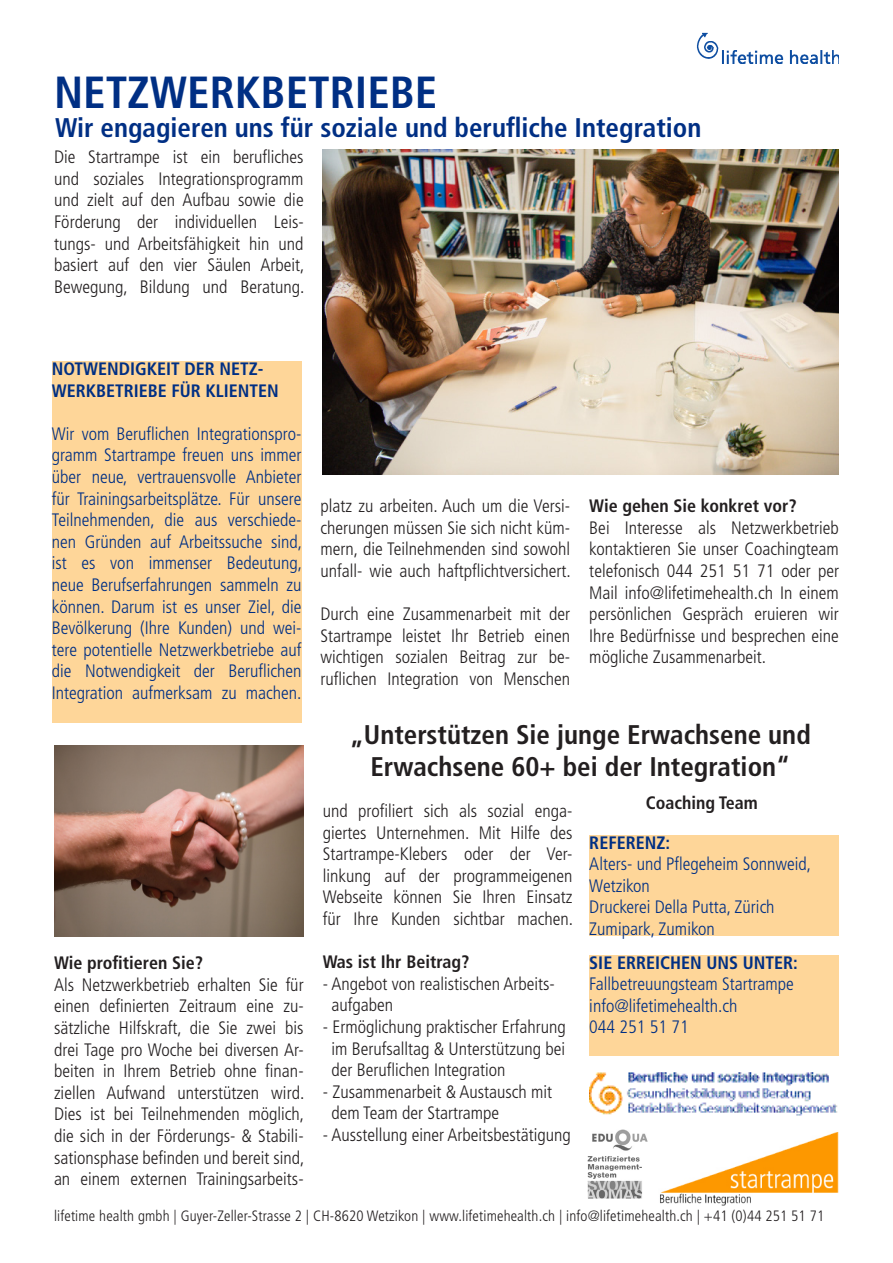
<style>
.page{position:relative;width:893px;height:1263px;background:#fff}
.page>*{position:absolute;margin:0;border:0;box-sizing:border-box;transform-origin:0 0}
.t1{font:700 condensed 45px "Frutiger";color:#002f84}
.t2{font:700 condensed 27px/32.4px "Frutiger";color:#231f20;text-align:center}
.t3{font:700 condensed 27px "Frutiger";color:#002f84}
.t4{font:300 condensed 18px/21.6px "Frutiger";color:#231f20;text-align:justify}
.t5{font:300 condensed 18px/21.6px "Frutiger";color:#002f84}
.t6{font:700 condensed 18px/21.6px "Frutiger";color:#002f84}
.t7{font:700 condensed 18px "Frutiger";color:#231f20}
.t8{font:300 condensed 15px "Frutiger";letter-spacing:.01em;color:#231f20}
</style>
<div class="page">
<img style="left:323px;top:150px;width:516px;height:324px">
<div style="left:52px;top:361px;width:249px;height:362px;background:#fed699"></div>
<div style="left:589px;top:955px;width:250px;height:101px;background:#fed699"></div>
<div style="left:589px;top:835px;width:250px;height:101px;background:#fed699"></div>
<img style="left:54px;top:745px;width:250px;height:191px">
<img style="left:696px;top:32px;width:143px;height:31px">
<img style="left:592px;top:1129px;width:56px;height:22px">
<img style="left:660px;top:1132px;width:179px;height:74px">
<img style="left:589px;top:1072px;width:249px;height:44px">
<img style="left:587px;top:1156px;width:55px;height:43px">
<h1 class="t1" style="left:54px;top:65px;width:385px">NETZWERKBETRIEBE</h1>
<h2 class="t3" style="left:55px;top:111px;width:648px">Wir engagieren uns für soziale und berufliche Integration</h2>
<p class="t4" style="left:54px;top:146px;width:252px">Die Startrampe ist ein berufliches und soziales Integrationsprogramm und zielt auf den Aufbau sowie die Förderung der individuellen Leis&shy;tungs- und Arbeitsfähigkeit hin und basiert auf den vier Säulen Arbeit, Bewegung, Bildung und Beratung.</p>
<p class="t6" style="left:52px;top:358px;width:229px">NOTWENDIGKEIT DER NETZ-<br>WERKBETRIEBE FÜR KLIENTEN</p>
<p class="t5" style="left:52px;top:423px;width:252px;text-align:justify">Wir vom Beruflichen Integrationspro&shy;gramm Startrampe freuen uns immer über neue, vertrauensvolle Anbieter für Trainingsarbeitsplätze. Für unsere Teilnehmenden, die aus verschiede&shy;nen Gründen auf Arbeitssuche sind, ist es von immenser Bedeutung, neue Berufserfahrungen sammeln zu können. Darum ist es unser Ziel, die Bevölkerung (Ihre Kunden) und wei&shy;tere potentielle Netzwerkbetriebe auf die Notwendigkeit der Beruflichen Integration aufmerksam zu machen.</p>
<p class="t7" style="left:54px;top:952px;width:151px">Wie profitieren Sie?</p>
<p class="t4" style="left:54px;top:974px;width:252px">Als Netzwerkbetrieb erhalten Sie für einen definierten Zeitraum eine zu&shy;sätzliche Hilfskraft, die Sie zwei bis drei Tage pro Woche bei diversen Ar&shy;beiten in Ihrem Betrieb ohne finan&shy;ziellen Aufwand unterstützen wird.<br>Dies ist bei Teilnehmenden möglich, die sich in der Förderungs- &amp; Stabili&shy;sationsphase befinden und bereit sind, an einem externen Trainingsarbeits-</p>
<p class="t4" style="left:321px;top:495px;width:252px">platz zu arbeiten. Auch um die Versi&shy;cherungen müssen Sie sich nicht küm&shy;mern, die Teilnehmenden sind sowohl unfall- wie auch haftpflichtversichert.</p>
<p class="t4" style="left:321px;top:603px;width:251px">Durch eine Zusammenarbeit mit der Startrampe leistet Ihr Betrieb einen wichtigen sozialen Beitrag zur be&shy;ruflichen Integration von Menschen</p>
<p class="t7" style="left:589px;top:495px;width:209px">Wie gehen Sie konkret vor?</p>
<p class="t4" style="left:589px;top:517px;width:251px">Bei Interesse als Netzwerkbetrieb kontaktieren Sie unser Coachingteam telefonisch 044 251 51 71 oder per Mail info@lifetimehealth.ch In einem persönlichen Gespräch eruieren wir Ihre Bedürfnisse und besprechen eine mögliche Zusammenarbeit.</p>
<h2 class="t2" style="left:350px;top:718px;width:462px">„Unterstützen Sie junge Erwachsene und<br>Erwachsene 60+ bei der Integration“</h2>
<p class="t7" style="left:646px;top:791px;width:114px">Coaching Team</p>
<p class="t4" style="left:323px;top:800px;width:252px">und profiliert sich als sozial enga&shy;giertes Unternehmen. Mit Hilfe des Startrampe-Klebers oder der Ver&shy;linkung auf der programmeigenen Webseite können Sie Ihren Einsatz für Ihre Kunden sichtbar machen.</p>
<p class="t7" style="left:323px;top:951px;width:148px">Was ist Ihr Beitrag?</p>
<p class="t4" style="left:331px;top:973px;width:225px;text-indent:-9px">- Angebot von realistischen Arbeits&shy;aufgaben</p>
<p class="t4" style="left:331px;top:1016px;width:236px;text-indent:-9px">- Ermöglichung praktischer Erfahrung im Berufsalltag &amp; Unterstützung bei der Beruflichen Integration</p>
<p class="t4" style="left:331px;top:1081px;width:222px;text-indent:-9px">- Zusammenarbeit &amp; Austausch mit dem Team der Startrampe</p>
<p class="t4" style="left:323px;top:1124px;width:250px">- Ausstellung einer Arbeitsbestätigung</p>
<p class="t6" style="left:589px;top:832px;width:82px">REFERENZ:</p>
<p class="t5" style="left:589px;top:853px;width:223px">Alters- und Pflegeheim Sonnweid,<br>Wetzikon<br>Druckerei Della Putta, Zürich<br>Zumipark, Zumikon</p>
<p class="t6" style="left:589px;top:951px;width:210px">SIE ERREICHEN UNS UNTER:</p>
<p class="t5" style="left:589px;top:973px;width:206px">Fallbetreuungsteam Startrampe info@lifetimehealth.ch<br>044 251 51 71</p>
<p class="t8" style="left:54px;top:1208px;width:772px">lifetime health gmbh | Guyer-Zeller-Strasse 2 | CH-8620 Wetzikon | www.lifetimehealth.ch | info@lifetimehealth.ch | +41 (0)44 251 51 71</p>
</div>
